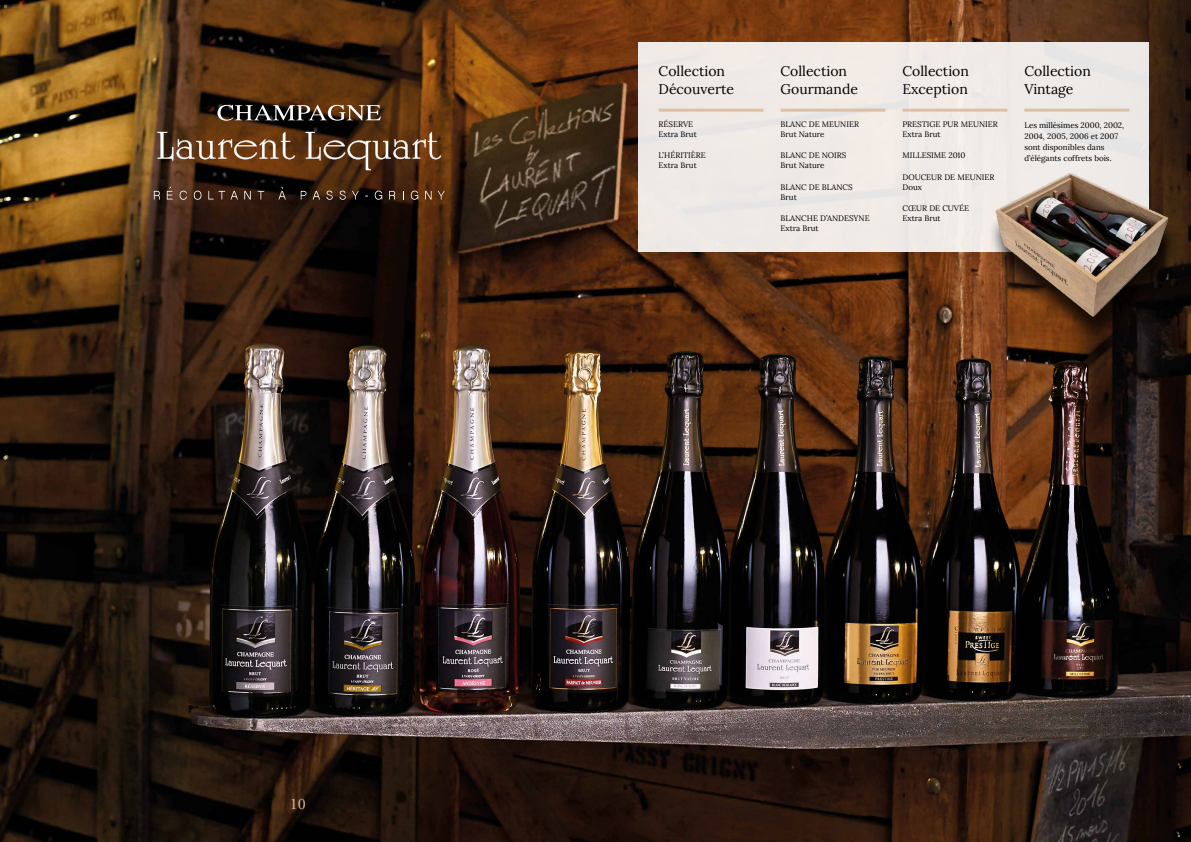
<style>
.page{position:relative;width:1191px;height:842px;background:#fff}
.page>*{position:absolute;margin:0;border:0;box-sizing:border-box;transform-origin:0 0}
.t1{font:16px "Adobe Garamond Pro";color:#dcc0a3}
.Accroche{font:14px/18px "Lora";color:#000}
.texte{font:8px/10px "Lora";color:#000}
</style>
<div class="page">
<img style="left:0;top:0;width:1191px;height:842px">
<div style="left:639px;top:43px;width:510px;height:209px;background:#f0eae6"></div>
<hr style="left:658px;top:109px;width:105px;height:3px;background:#dcc0a3">
<hr style="left:780px;top:109px;width:105px;height:3px;background:#dcc0a3">
<hr style="left:902px;top:109px;width:105px;height:3px;background:#dcc0a3">
<hr style="left:1024px;top:109px;width:105px;height:3px;background:#dcc0a3">
<svg style="left:217px;top:105px;width:164px;height:16px;background:#63584e"></svg>
<svg style="left:157px;top:132px;width:138px;height:28px;background:#835f42"></svg>
<svg style="left:305px;top:132px;width:136px;height:38px;background:#6c4d33"></svg>
<svg style="left:154px;top:191px;width:6px;height:8px"></svg>
<svg style="left:180px;top:191px;width:7px;height:9px"></svg>
<svg style="left:194px;top:191px;width:7px;height:9px"></svg>
<svg style="left:208px;top:191px;width:5px;height:8px"></svg>
<svg style="left:219px;top:191px;width:19px;height:8px"></svg>
<svg style="left:244px;top:191px;width:7px;height:8px"></svg>
<svg style="left:258px;top:191px;width:6px;height:8px"></svg>
<svg style="left:301px;top:191px;width:5px;height:8px"></svg>
<svg style="left:312px;top:191px;width:8px;height:8px"></svg>
<svg style="left:326px;top:191px;width:7px;height:9px"></svg>
<svg style="left:339px;top:191px;width:7px;height:9px"></svg>
<svg style="left:352px;top:191px;width:7px;height:8px"></svg>
<svg style="left:375px;top:191px;width:7px;height:9px"></svg>
<svg style="left:389px;top:191px;width:6px;height:8px"></svg>
<svg style="left:411px;top:191px;width:7px;height:9px"></svg>
<svg style="left:425px;top:191px;width:6px;height:8px"></svg>
<svg style="left:438px;top:191px;width:7px;height:8px"></svg>
<svg style="left:167px;top:187px;width:6px;height:12px"></svg>
<svg style="left:278px;top:187px;width:8px;height:12px"></svg>
<div style="left:987px;top:181px;width:196px;height:166px;background:#000;opacity:.75"></div>
<img style="left:988px;top:166px;width:188px;height:153px">
<p class="t1" style="left:290px;top:794px;width:17px">10</p>
<p class="Accroche" style="left:658px;top:62px;width:77px">Collection<br>Découverte</p>
<p class="texte" style="left:658px;top:119px;width:40px">RÉSERVE<br>Extra Brut</p>
<p class="texte" style="left:658px;top:150px;width:49px">L’HÉRITIÈRE<br>Extra Brut</p>
<p class="Accroche" style="left:780px;top:62px;width:79px">Collection<br>Gourmande</p>
<p class="texte" style="left:780px;top:119px;width:80px">BLANC DE MEUNIER<br>Brut Nature</p>
<p class="texte" style="left:780px;top:150px;width:67px">BLANC DE NOIRS<br>Brut Nature</p>
<p class="texte" style="left:780px;top:181px;width:74px">BLANC DE BLANCS<br>Brut</p>
<p class="texte" style="left:780px;top:213px;width:91px">BLANCHE D’ANDESYNE<br>Extra Brut</p>
<p class="Accroche" style="left:902px;top:62px;width:68px">Collection<br>Exception</p>
<p class="texte" style="left:902px;top:119px;width:97px">PRESTIGE PUR MEUNIER<br>Extra Brut</p>
<p class="texte" style="left:902px;top:150px;width:65px">MILLESIME 2010</p>
<p class="texte" style="left:902px;top:171px;width:94px">DOUCEUR DE MEUNIER<br>Doux</p>
<p class="texte" style="left:902px;top:203px;width:68px">CŒUR DE CUVÉE<br>Extra Brut</p>
<p class="Accroche" style="left:1024px;top:62px;width:68px">Collection<br>Vintage</p>
<p class="texte" style="left:1024px;top:119px;width:101px;line-height:11px">Les millésimes 2000, 2002,<br>2004, 2005, 2006 et 2007 sont disponibles dans d’élégants coffrets bois.</p>
</div>
